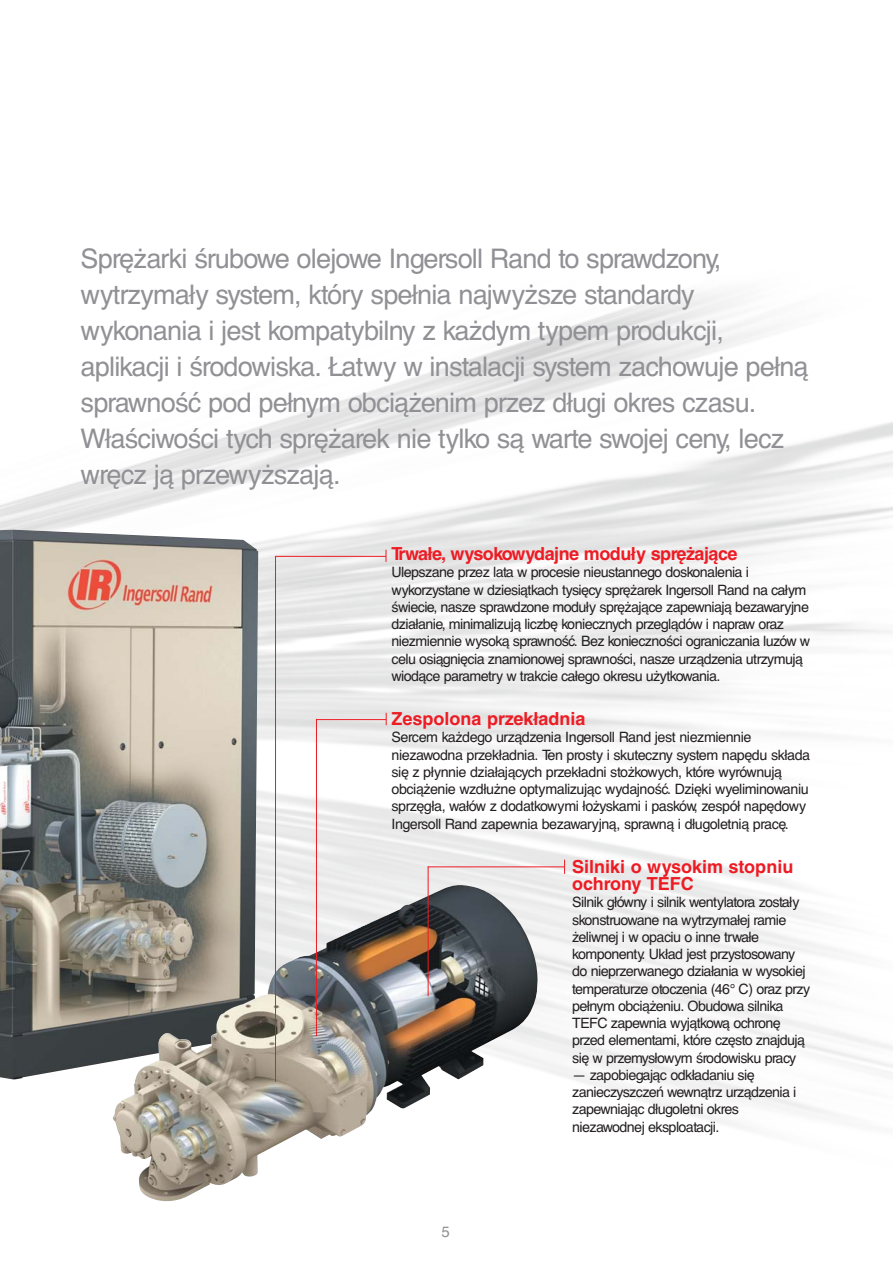
<style>
.page{position:relative;width:893px;height:1263px;background:#fff}
.page>*{position:absolute;margin:0;border:0;box-sizing:border-box;transform-origin:0 0}
.t1{font:27px/36px "Helvetica CE";letter-spacing:-.03em;color:#919195}
.t2{font:700 18px/17.2px "Helvetica CE";color:#ed1c24}
.t3{font:700 18px "Helvetica CE";letter-spacing:-.03em;color:#ed1c24}
.t4{font:15px "Helvetica CE";color:#919195}
.t5{font:14.25px/17.2px "Helvetica CE";letter-spacing:-.04em;color:#231f20}
</style>
<div class="page">
<img style="left:0;top:293px;width:892px;height:833px">
<img style="left:0;top:530px;width:258px;height:550px">
<img style="left:113px;top:883px;width:427px;height:318px">
<hr style="left:316px;top:719px;width:70px;height:1px;background:#ed1c24">
<svg style="left:386px;top:713px;width:1px;height:12px"></svg>
<hr style="left:427px;top:866px;width:137px;height:1px;background:#ed1c24">
<hr style="left:316px;top:719px;width:1px;height:317px;background:#ed1c24">
<svg style="left:564px;top:860px;width:1px;height:14px"></svg>
<hr style="left:275px;top:556px;width:111px;height:1px;background:#ed1c24">
<hr style="left:275px;top:556px;width:1px;height:526px;background:#ed1c24">
<svg style="left:385px;top:550px;width:1px;height:12px"></svg>
<hr style="left:427px;top:867px;width:1px;height:129px;background:#ed1c24">
<p class="t1" style="left:81px;top:244px;width:729px">Sprężarki śrubowe olejowe Ingersoll Rand to sprawdzony, wytrzymały system, który spełnia najwyższe standardy wykonania i jest kompatybilny z każdym typem produkcji, aplikacji i środowiska. Łatwy w instalacji system zachowuje pełną sprawność pod pełnym obciążenim przez długi okres czasu.<br>Właściwości tych sprężarek nie tylko są warte swojej ceny, lecz wręcz ją przewyższają.</p>
<p class="t3" style="left:391px;top:547px;width:347px">Trwałe, wysokowydajne moduły sprężające</p>
<p class="t5" style="left:391px;top:565px;width:420px">Ulepszane przez lata w procesie nieustannego doskonalenia i wykorzystane w dziesiątkach tysięcy sprężarek Ingersoll Rand na całym świecie, nasze sprawdzone moduły sprężające zapewniają bezawaryjne działanie, minimalizują liczbę koniecznych przeglądów i napraw oraz niezmiennie wysoką sprawność. Bez konieczności ograniczania luzów w celu osiągnięcia znamionowej sprawności, nasze urządzenia utrzymują wiodące parametry w trakcie całego okresu użytkowania.</p>
<p class="t2" style="left:391px;top:712px;width:195px">Zespolona przekładnia</p>
<p class="t5" style="left:391px;top:730px;width:420px">Sercem każdego urządzenia Ingersoll Rand jest niezmiennie niezawodna przekładnia. Ten prosty i skuteczny system napędu składa się z płynnie działających przekładni stożkowych, które wyrównują obciążenie wzdłużne optymalizując wydajność. Dzięki wyeliminowaniu sprzęgła, wałów z dodatkowymi łożyskami i pasków, zespół napędowy Ingersoll Rand zapewnia bezawaryjną, sprawną i długoletnią pracę.</p>
<p class="t2" style="left:572px;top:860px;width:223px">Silniki o wysokim stopniu ochrony TEFC</p>
<p class="t5" style="left:572px;top:895px;width:239px">Silnik główny i silnik wentylatora zostały skonstruowane na wytrzymałej ramie żeliwnej i w opaciu o inne trwałe komponenty. Układ jest przystosowany do nieprzerwanego działania w wysokiej temperaturze otoczenia (46° C) oraz przy pełnym obciążeniu. Obudowa silnika TEFC zapewnia wyjątkową ochronę przed elementami, które często znajdują się w przemysłowym środowisku pracy</p>
<p class="t5" style="left:572px;top:1068px;width:226px">— zapobiegając odkładaniu się zanieczyszczeń wewnątrz urządzenia i zapewniając długoletni okres niezawodnej eksploatacji.</p>
<p class="t4" style="left:441px;top:1226px;width:10px">5</p>
</div>
